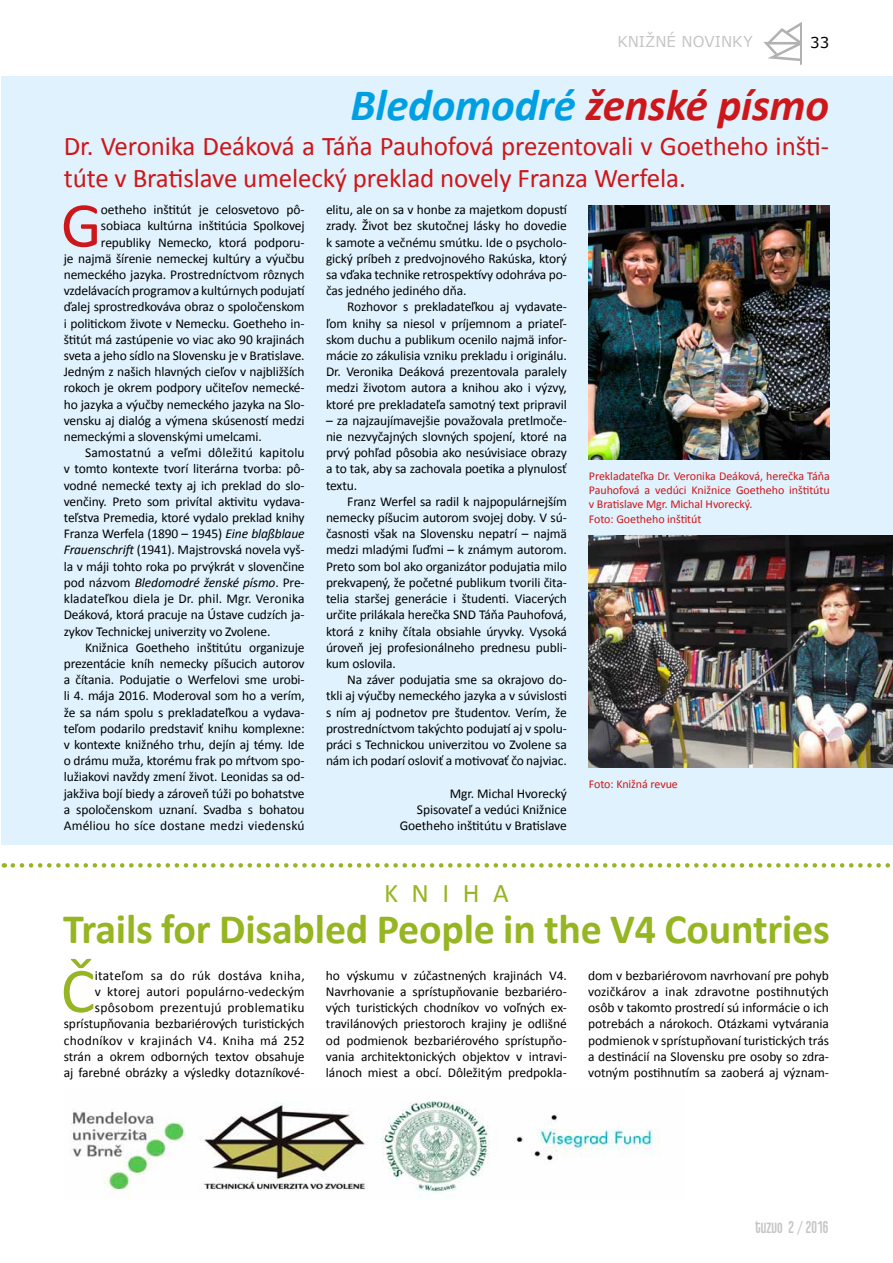
<style>
.page{position:relative;width:893px;height:1263px;background:#fff}
.page>*{position:absolute;margin:0;border:0;box-sizing:border-box;transform-origin:0 0}
.t1{font:64.5px "Calibri";color:#cd171a}
.t2{font:64.5px "Calibri";color:#96b522}
.t3{font:italic 700 45px "Calibri";letter-spacing:-.005em;color:#cd171a}
.t4{font:700 42px "Calibri";color:#96b522}
.t5{font:27px/32.4px "Calibri";letter-spacing:-.005em;color:#cd171a}
.t6{font:27px "Calibri";letter-spacing:.5em;color:#96b522}
.t7{font:18px "Qhytsdakx";color:#c6c6c6}
.t8{font:15px "Verdana";color:#c6c6c6}
.t9{font:15px "Verdana";color:#000}
.t10{font:13.5px/16.2px "Calibri";letter-spacing:-.01em;color:#000;text-align:justify}
.t11{font:13.5px "Calibri";letter-spacing:.01em;color:#000}
.t12{font:italic 13.5px "Calibri";letter-spacing:-.01em;color:#000}
.t13{font:12px/14.4px "Calibri";letter-spacing:-.005em;color:#cd171a}
.s1{color:#009fe3}
.s2{font-style:italic}
.s3{font-style:normal}
</style>
<div class="page">
<svg style="left:763px;top:22px;width:39px;height:43px"></svg>
<div style="left:2px;top:77px;width:891px;height:768px;background:#dff2fd"></div>
<img style="left:588px;top:206px;width:241px;height:253px">
<img style="left:588px;top:536px;width:305px;height:231px">
<svg style="left:13px;top:863px;width:877px;height:5px"></svg>
<img style="left:71px;top:1101px;width:587px;height:97px">
<p class="t8" style="left:617px;top:31px;width:137px">KNIŽNÉ NOVINKY</p>
<p class="t9" style="left:810px;top:32px;width:21px">33</p>
<h2 class="t3" style="left:350px;top:76px;width:480px"><span class="s1">Bledomodré</span> ženské písmo</h2>
<h3 class="t5" style="left:64px;top:130px;width:767px">Dr. Veronika Deáková a Táňa Pauhofová prezentovali v Goetheho inšti&shy;túte v Bratislave umelecký preklad novely Franza Werfela.</h3>
<h1 class="t1" style="left:61px;top:184px;width:42px">G</h1>
<p class="t10" style="left:101px;top:202px;width:205px">oetheho inštitút je celosvetovo pô-</p>
<p class="t10" style="left:326px;top:202px;width:242px">elitu, ale on sa v honbe za majetkom dopustí zrady. Život bez skutočnej lásky ho dovedie k samote a večnému smútku. Ide o psycholo&shy;gický príbeh z predvojnového Rakúska, ktorý sa vďaka technike retrospektívy odohráva po&shy;čas jedného jediného dňa.</p>
<p class="t10" style="left:326px;top:299px;width:242px;text-indent:21px">Rozhovor s prekladateľkou aj vydavate&shy;ľom knihy sa niesol v príjemnom a priateľ&shy;skom duchu a publikum ocenilo najmä infor&shy;mácie zo zákulisia vzniku prekladu i originálu.<br>Dr. Veronika Deáková prezentovala paralely medzi životom autora a knihou ako i výzvy, ktoré pre prekladateľa samotný text pripravil</p>
<p class="t10" style="left:326px;top:412px;width:242px">– za najzaujímavejšie považovala pretlmoče&shy;nie nezvyčajných slovných spojení, ktoré na prvý pohľad pôsobia ako nesúvisiace obrazy a to tak, aby sa zachovala poetika a plynulosť textu.</p>
<p class="t10" style="left:326px;top:493px;width:242px;text-indent:21px">Franz Werfel sa radil k najpopulárnejším nemecky píšucim autorom svojej doby. V sú&shy;časnosti však na Slovensku nepatrí – najmä medzi mladými ľuďmi – k známym autorom.<br>Preto som bol ako organizátor podujatia milo prekvapený, že početné publikum tvorili čita&shy;telia staršej generácie i študenti. Viacerých určite prilákala herečka SND Táňa Pauhofová, ktorá z knihy čítala obsiahle úryvky. Vysoká úroveň jej profesionálneho prednesu publi&shy;kum oslovila.</p>
<p class="t10" style="left:326px;top:671px;width:242px;text-indent:21px">Na záver podujatia sme sa okrajovo do&shy;tkli aj výučby nemeckého jazyka a v súvislosti s ním aj podnetov pre študentov. Verím, že prostredníctvom takýchto podujatí aj v spolu&shy;práci s Technickou univerzitou vo Zvolene sa nám ich podarí osloviť a motivovať čo najviac.</p>
<p class="t10" style="left:400px;top:785px;width:169px;text-align:right">Mgr. Michal Hvorecký<br>Spisovateľ a vedúci Knižnice<br>Goetheho inštitútu v Bratislave</p>
<p class="t10" style="left:101px;top:218px;width:205px">sobiaca kultúrna inštitúcia Spolkovej</p>
<p class="t10" style="left:101px;top:234px;width:205px">republiky Nemecko, ktorá podporu-</p>
<p class="t10" style="left:64px;top:250px;width:242px">je najmä šírenie nemeckej kultúry a výučbu</p>
<p class="t10" style="left:64px;top:266px;width:242px">nemeckého jazyka. Prostredníctvom rôznych</p>
<p class="t10" style="left:64px;top:283px;width:242px">vzdelávacích programov a kultúrnych podujatí</p>
<p class="t10" style="left:64px;top:299px;width:242px">ďalej sprostredkováva obraz o spoločenskom</p>
<p class="t10" style="left:64px;top:315px;width:242px">i politickom živote v Nemecku. Goetheho in-</p>
<p class="t10" style="left:64px;top:331px;width:242px">štitút má zastúpenie vo viac ako 90 krajinách</p>
<p class="t10" style="left:64px;top:347px;width:242px">sveta a jeho sídlo na Slovensku je v Bratislave.</p>
<p class="t10" style="left:64px;top:364px;width:242px">Jedným z našich hlavných cieľov v najbližších</p>
<p class="t10" style="left:64px;top:380px;width:242px">rokoch je okrem podpory učiteľov nemecké-</p>
<p class="t10" style="left:64px;top:396px;width:242px">ho jazyka a výučby nemeckého jazyka na Slo-</p>
<p class="t10" style="left:64px;top:412px;width:242px">vensku aj dialóg a výmena skúseností medzi</p>
<p class="t10" style="left:64px;top:428px;width:200px">nemeckými a slovenskými umelcami.</p>
<p class="t11" style="left:85px;top:444px;width:221px">Samostatnú a veľmi dôležitú kapitolu</p>
<p class="t10" style="left:64px;top:461px;width:242px">v tomto kontexte tvorí literárna tvorba: pô-</p>
<p class="t10" style="left:64px;top:477px;width:242px">vodné nemecké texty aj ich preklad do slo-</p>
<p class="t10" style="left:64px;top:493px;width:242px">venčiny. Preto som privítal aktivitu vydava-</p>
<p class="t10" style="left:64px;top:509px;width:242px">teľstva Premedia, ktoré vydalo preklad knihy</p>
<p class="t10" style="left:64px;top:526px;width:242px">Franza Werfela (1890 – 1945) <span class="s2">Eine blaßblaue</span></p>
<p class="t10" style="left:64px;top:542px;width:242px"><span class="s2">Frauenschrift</span>(1941). Majstrovská novela vyš-</p>
<p class="t10" style="left:64px;top:558px;width:242px">la v máji tohto roka po prvýkrát v slovenčine</p>
<p class="t12" style="left:64px;top:573px;width:242px"><span class="s3">pod názvom</span> Bledomodré ženské písmo<span class="s3">. Pre-</span></p>
<p class="t11" style="left:64px;top:590px;width:242px">kladateľkou diela je Dr. phil. Mgr. Veronika</p>
<p class="t10" style="left:64px;top:607px;width:242px">Deáková, ktorá pracuje na Ústave cudzích ja-</p>
<p class="t10" style="left:64px;top:623px;width:208px">zykov Technickej univerzity vo Zvolene.</p>
<p class="t10" style="left:85px;top:639px;width:221px">Knižnica Goetheho inštitútu organizuje</p>
<p class="t10" style="left:64px;top:655px;width:242px">prezentácie kníh nemecky píšucich autorov</p>
<p class="t10" style="left:64px;top:671px;width:242px">a čítania. Podujatie o Werfelovi sme urobi-</p>
<p class="t10" style="left:64px;top:688px;width:242px">li 4. mája 2016. Moderoval som ho a verím,</p>
<p class="t10" style="left:64px;top:704px;width:242px">že sa nám spolu s prekladateľkou a vydava-</p>
<p class="t10" style="left:64px;top:720px;width:242px">teľom podarilo predstaviť knihu komplexne:</p>
<p class="t10" style="left:64px;top:736px;width:242px">v kontexte knižného trhu, dejín aj témy. Ide</p>
<p class="t10" style="left:64px;top:752px;width:242px">o drámu muža, ktorému frak po mŕtvom spo-</p>
<p class="t10" style="left:64px;top:769px;width:242px">lužiakovi navždy zmení život. Leonidas sa od-</p>
<p class="t10" style="left:64px;top:785px;width:242px">jakživa bojí biedy a zároveň túži po bohatstve</p>
<p class="t10" style="left:64px;top:801px;width:242px">a spoločenskom uznaní. Svadba s bohatou</p>
<p class="t11" style="left:64px;top:817px;width:242px">Améliou ho síce dostane medzi viedenskú</p>
<p class="t13" style="left:589px;top:468px;width:242px">Prekladateľka Dr. Veronika Deáková, herečka Táňa Pauhofová a vedúci Knižnice Goetheho inštitútu v Bratislave Mgr. Michal Hvorecký.<br>Foto: Goetheho inštitút</p>
<p class="t13" style="left:589px;top:776px;width:91px">Foto: Knižná revue</p>
<h3 class="t6" style="left:384px;top:875px;width:126px">KNIHA</h3>
<h3 class="t4" style="left:63px;top:902px;width:768px">Trails for Disabled People in the V4 Countries</h3>
<h1 class="t2" style="left:61px;top:950px;width:36px">Č</h1>
<p class="t10" style="left:64px;top:967px;width:242px;text-align:right">itateľom sa do rúk dostáva kniha,<br>v ktorej autori populárno-vedeckým spôsobom prezentujú problematiku sprístupňovania bezbariérových turistických chodníkov v krajinách V4. Kniha má 252 strán a okrem odborných textov obsahuje aj farebné obrázky a výsledky dotazníkové-</p>
<p class="t10" style="left:326px;top:967px;width:242px">ho výskumu v zúčastnených krajinách V4.<br>Navrhovanie a sprístupňovanie bezbariéro&shy;vých turistických chodníkov vo voľných ex&shy;travilánových priestoroch krajiny je odlišné od podmienok bezbariérového sprístupňo&shy;vania architektonických objektov v intravi&shy;lánoch miest a obcí. Dôležitým predpokla-</p>
<p class="t10" style="left:588px;top:967px;width:242px">dom v bezbariérovom navrhovaní pre pohyb vozičkárov a inak zdravotne postihnutých osôb v takomto prostredí sú informácie o ich potrebách a nárokoch. Otázkami vytvárania podmienok v sprístupňovaní turistických trás a destinácií na Slovensku pre osoby so zdra&shy;votným postihnutím sa zaoberá aj význam-</p>
<h3 class="t7" style="left:755px;top:1221px;width:75px">tuzvo 2 / 2016</h3>
</div>
